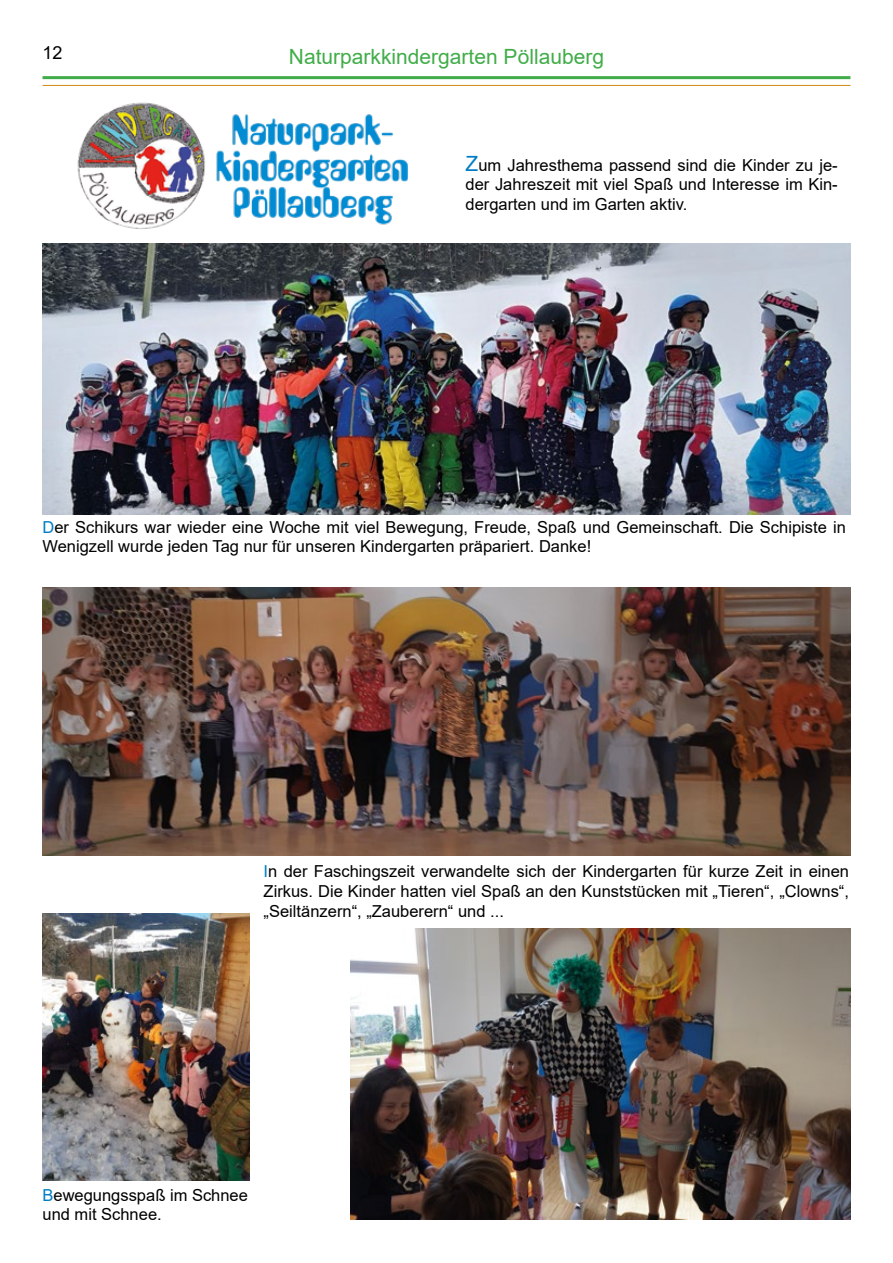
<style>
.page{position:relative;width:893px;height:1263px;background:#fff}
.page>*{position:absolute;margin:0;border:0;box-sizing:border-box;transform-origin:0 0}
.t1{font:21px "Arial";color:#41ad49}
.t2{font:18px "Arial";color:#000}
.t3{font:16.5px/19.8px "Arial";color:#000;text-align:justify}
.s1{font-size:21px;color:#007cc5}
.s2{color:#007cc5}
</style>
<div class="page">
<hr style="left:43px;top:85px;width:807px;height:1px;background:#d18a12">
<hr style="left:43px;top:76px;width:807px;height:3px;background:#41ad49">
<img style="left:77px;top:102px;width:331px;height:127px">
<img style="left:43px;top:913px;width:206px;height:267px">
<img style="left:350px;top:928px;width:500px;height:291px">
<img style="left:43px;top:243px;width:807px;height:271px">
<img style="left:43px;top:587px;width:807px;height:268px">
<p class="t2" style="left:43px;top:40px;width:22px">12</p>
<p class="t1" style="left:289px;top:43px;width:317px">Naturparkkindergarten Pöllauberg</p>
<p class="t3" style="left:466px;top:155px;width:374px"><span class="s1">Z</span>um Jahresthema passend sind die Kinder zu je&shy;der Jahreszeit mit viel Spaß und Interesse im Kin&shy;dergarten und im Garten aktiv.</p>
<p class="t3" style="left:43px;top:517px;width:805px"><span class="s2">D</span>er Schikurs war wieder eine Woche mit viel Bewegung, Freude, Spaß und Gemeinschaft. Die Schipiste in<br>Wenigzell wurde jeden Tag nur für unseren Kindergarten präpariert. Danke!</p>
<p class="t3" style="left:264px;top:861px;width:587px"><span class="s2">I</span>n der Faschingszeit verwandelte sich der Kindergarten für kurze Zeit in einen Zirkus. Die Kinder hatten viel Spaß an den Kunststücken mit „Tieren“, „Clowns“, „Seiltänzern“, „Zauberern“ und ...</p>
<p class="t3" style="left:43px;top:1185px;width:207px"><span class="s2">B</span>ewegungsspaß im Schnee und mit Schnee.</p>
</div>
